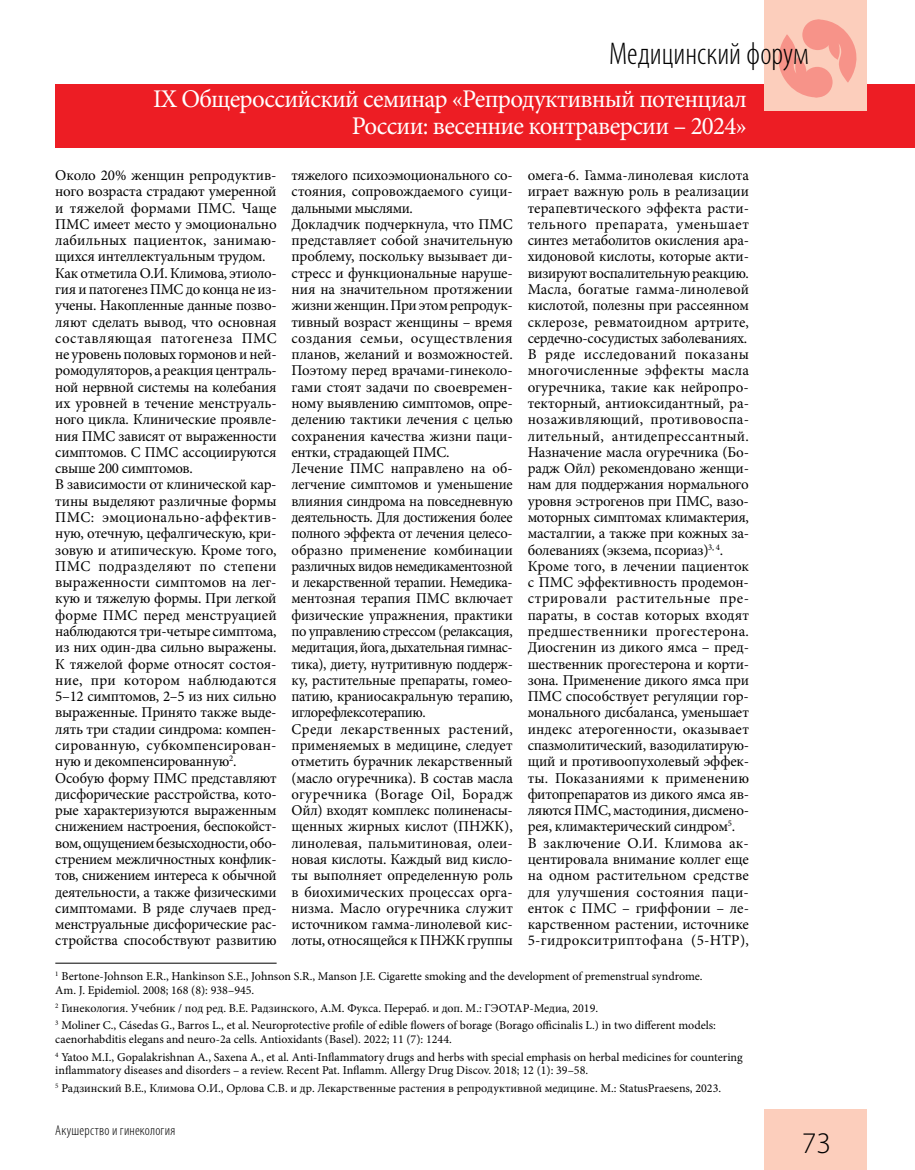
<style>
.page{position:relative;width:915px;height:1170px;background:#fff}
.page>*{position:absolute;margin:0;border:0;box-sizing:border-box;transform-origin:0 0}
.t1{font:300 condensed 31.5px "Myriad Pro";color:#000}
.t2{font:300 30px "Myriad Pro";color:#000}
.t3{font:25.5px/27px "Minion Pro";letter-spacing:-.03em;color:#fff;text-align:right}
.t4{font:15px/16.2px "Minion Pro";letter-spacing:-.01em;color:#000}
.t5{font:300 condensed 14.25px "Myriad Pro";letter-spacing:.015em;color:#000}
.t6{font:12px/17.7px "Minion Pro";color:#000}
</style>
<div class="page">
<div style="left:55px;top:84px;width:859px;height:63px;background:#ed1d24"></div>
<div style="left:764px;top:0;width:102px;height:111px;background:#fccebc"></div>
<div style="left:764px;top:1108px;width:102px;height:61px;background:#fccebc"></div>
<svg style="left:778px;top:19px;width:79px;height:79px"></svg>
<hr style="left:55px;top:962px;width:221px;height:1px;background:#000">
<h1 class="t1" style="left:608px;top:35px;width:201px">Медицинский форум</h1>
<h3 class="t3" style="left:153px;top:85px;width:595px">IX Общероссийский семинар «Репродуктивный потенциал<br>России: весенние контраверсии – 2024»</h3>
<p class="t4" style="left:55px;top:167px;width:223px">Около 20% женщин репродуктив&shy;ного возраста страдают умеренной и тяжелой формами ПМС. Чаще<br>ПМС имеет место у эмоционально лабильных пациенток, занимаю&shy;щихся интеллектуальным трудом.<br>Как отметила О.И. Климова, этиоло&shy;гия и патогенез ПМС до конца не из&shy;учены. Накопленные данные позво&shy;ляют сделать вывод, что основная составляющая патогенеза ПМС не уровень половых гормонов и ней&shy;ромодуляторов, а реакция централь&shy;ной нервной системы на колебания их уровней в течение менструаль&shy;ного цикла. Клинические проявле&shy;ния ПМС зависят от выраженности симптомов. С ПМС ассоциируются свыше 200 симптомов.<br>В зависимости от клинической кар&shy;тины выделяют различные формы<br>ПМС: эмоционально-аффектив&shy;ную, отечную, цефалгическую, кри&shy;зовую и атипическую. Кроме того,<br>ПМС подразделяют по степени выраженности симптомов на лег&shy;кую и тяжелую формы. При легкой форме ПМС перед менструацией наблюдаются три-четыре симптома, из них один-два сильно выражены.<br>К тяжелой форме относят состоя&shy;ние, при котором наблюдаются<br>5–12 симптомов, 2–5 из них сильно выраженные. Принято также выде&shy;лять три стадии синдрома: компен&shy;сированную, субкомпенсирован&shy;ную и декомпенсированную<sup>2</sup>.<br>Особую форму ПМС представляют дисфорические расстройства, кото&shy;рые характеризуются выраженным снижением настроения, беспокойст&shy;вом, ощущением безысходности, обо&shy;стрением межличностных конфлик&shy;тов, снижением интереса к обычной деятельности, а также физическими симптомами. В ряде случаев пред&shy;менструальные дисфорические рас&shy;стройства способствуют развитию</p>
<p class="t4" style="left:291px;top:167px;width:223px">тяжелого психоэмоционального со&shy;стояния, сопровождаемого суици&shy;дальными мыслями.<br>Докладчик подчеркнула, что ПМС представляет собой значительную проблему, поскольку вызывает ди&shy;стресс и функциональные наруше&shy;ния на значительном протяжении жизни женщин. При этом репродук&shy;тивный возраст женщины – время создания семьи, осуществления планов, желаний и возможностей.<br>Поэтому перед врачами-гинеколо&shy;гами стоят задачи по своевремен&shy;ному выявлению симптомов, опре&shy;делению тактики лечения с целью сохранения качества жизни паци&shy;ентки, страдающей ПМС.<br>Лечение ПМС направлено на об&shy;легчение симптомов и уменьшение влияния синдрома на повседневную деятельность. Для достижения более полного эффекта от лечения целесо&shy;образно применение комбинации различных видов немедикаментозной и лекарственной терапии. Немедика&shy;ментозная терапия ПМС включает физические упражнения, практики по управлению стрессом (релаксация, медитация, йога, дыхательная гимнас&shy;тика), диету, нутритивную поддерж&shy;ку, растительные препараты, гомео&shy;патию, краниосакральную терапию, иглорефлексотерапию.<br>Среди лекарственных растений, применяемых в медицине, следует отметить бурачник лекарственный (масло огуречника). В состав масла огуречника (Borage Oil, Борадж<br>Ойл) входят комплекс полиненасы&shy;щенных жирных кислот (ПНЖК), линолевая, пальмитиновая, олеи&shy;новая кислоты. Каждый вид кисло&shy;ты выполняет определенную роль в биохимических процессах орга&shy;низма. Масло огуречника служит источником гамма-линолевой кис&shy;лоты, относящейся к ПНЖК группы</p>
<p class="t4" style="left:527px;top:167px;width:223px">омега-6. Гамма-линолевая кислота играет важную роль в реализации терапевтического эффекта расти&shy;тельного препарата, уменьшает синтез метаболитов окисления ара&shy;хидоновой кислоты, которые акти&shy;визируют воспалительную реакцию.<br>Масла, богатые гамма-линолевой кислотой, полезны при рассеянном склерозе, ревматоидном артрите, сердечно-сосудистых заболеваниях.<br>В ряде исследований показаны многочисленные эффекты масла огуречника, такие как нейропро&shy;текторный, антиоксидантный, ра&shy;нозаживляющий, противовоспа&shy;лительный, антидепрессантный.<br>Назначение масла огуречника (Бо&shy;радж Ойл) рекомендовано женщи&shy;нам для поддержания нормального уровня эстрогенов при ПМС, вазо&shy;моторных симптомах климактерия, масталгии, а также при кожных за&shy;болеваниях (экзема, псориаз)<sup>3,</sup> <sup>4</sup>.<br>Кроме того, в лечении пациенток с ПМС эффективность продемон&shy;стрировали растительные пре&shy;параты, в состав которых входят предшественники прогестерона.<br>Диосгенин из дикого ямса – пред&shy;шественник прогестерона и корти&shy;зона. Применение дикого ямса при<br>ПМС способствует регуляции гор&shy;монального дисбаланса, уменьшает индекс атерогенности, оказывает спазмолитический, вазодилатирую&shy;щий и противоопухолевый эффек&shy;ты. Показаниями к применению фитопрепаратов из дикого ямса яв&shy;ляются ПМС, мастодиния, дисмено&shy;рея, климактерический синдром<sup>5</sup>.<br>В заключение О.И. Климова ак&shy;центировала внимание коллег еще на одном растительном средстве для улучшения состояния паци&shy;енток с ПМС – гриффонии – ле&shy;карственном растении, источнике<br>5-гидрокситриптофана (5-НТР),</p>
<p class="t6" style="left:55px;top:969px;width:648px;line-height:13.5px"><sup>1</sup> Bertone-Johnson E.R., Hankinson S.E., Johnson S.R., Manson J.E. Cigarette smoking and the development of premenstrual syndrome.<br>Am. J. Epidemiol. 2008; 168 (8): 938–945.</p>
<p class="t6" style="left:55px;top:998px;width:661px"><sup>2</sup> Гинекология. Учебник / под ред. В.Е. Радзинского, А.М. Фукса. Перераб. и доп. М.: ГЭОТАР-Медиа, 2019.<br><sup>3</sup> Moliner C., Cásedas G., Barros L., et al. Neuroprotective profile of edible flowers of borage (Borago officinalis L.) in two different models:</p>
<p class="t6" style="left:55px;top:1030px;width:688px">caenorhabditis elegans and neuro-2a cells. Antioxidants (Basel). 2022; 11 (7): 1244.<br><sup>4</sup> Yatoo M.I., Gopalakrishnan A., Saxena A., et al. Anti-Inflammatory drugs and herbs with special emphasis on herbal medicines for countering</p>
<p class="t6" style="left:55px;top:1061px;width:667px">inflammatory diseases and disorders – a review. Recent Pat. Inflamm. Allergy Drug Discov. 2018; 12 (1): 39–58.<br><sup>5</sup> Радзинский В.Е., Климова О.И., Орлова С.В. и др. Лекарственные растения в репродуктивной медицине. М.: StatusPraesens, 2023.</p>
<p class="t5" style="left:55px;top:1121px;width:121px">Акушерство и гинекология</p>
<h2 class="t2" style="left:801px;top:1126px;width:31px">73</h2>
</div>
